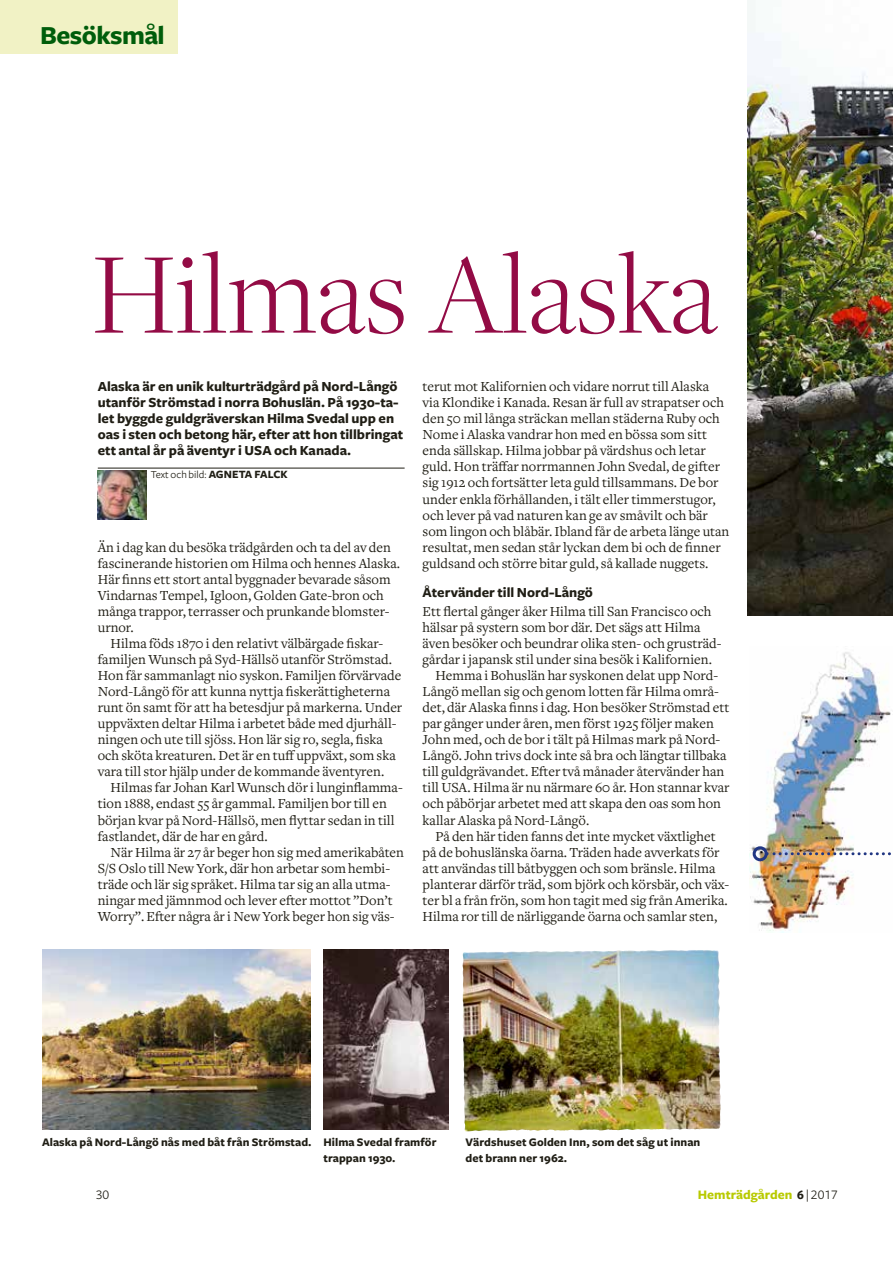
<style>
.page{position:relative;width:893px;height:1263px;background:#fff}
.page>*{position:absolute;margin:0;border:0;box-sizing:border-box;transform-origin:0 0}
.t1{font:300 120px "Freight Disp Pro";color:#930b45}
.t2{font:700 27px "Freight Sans";letter-spacing:-.02em;color:#005d0b}
.t3{font:14.4px/16px "Freight Text";color:#201e15}
.t4{font:700 14.4px/16px "Freight Sans";color:#201e15}
.t5{font:700 13.5px "Freight Sans";color:#b8ca00}
.t6{font:13.5px "Freight Sans Book SC";color:#201e15}
.t7{font:700 12px/16px "Freight Sans";letter-spacing:.005em;color:#201e15}
.t8{font:10.95px "Freight Sans";letter-spacing:.005em;color:#201e15}
.s1{font-weight:700;font-size:11.55px}
.s2{font-family:"Freight Sans Bold SC";font-weight:400;color:#201e15}
.s3{font-family:"Freight Sans Book SC";font-weight:400;color:#201e15}
</style>
<div class="page">
<hr style="left:98px;top:468px;width:307px;height:1px;background:#201e15">
<img style="left:747px;top:0;width:146px;height:616px">
<img style="left:750px;top:652px;width:141px;height:281px">
<div style="left:0;top:0;width:178px;height:53px;background:#f1f2c5"></div>
<img style="left:98px;top:471px;width:48px;height:49px">
<img style="left:323px;top:950px;width:125px;height:180px">
<img style="left:43px;top:950px;width:268px;height:179px">
<svg style="left:768px;top:852px;width:123px;height:3px"></svg>
<div style="left:753px;top:846px;width:15px;height:15px;border:3px solid #213783;border-radius:50%"></div>
<img style="left:462px;top:950px;width:231px;height:181px">
<h2 class="t2" style="left:40px;top:20px;width:126px">Besöksmål</h2>
<h1 class="t1" style="left:91px;top:217px;width:628px">Hilmas Alaska</h1>
<p class="t4" style="left:98px;top:379px;width:307px">Alaska är en unik kulturträdgård på Nord-Långö utanför Strömstad i norra Bohuslän. På 1930-ta&shy;let byggde guldgräverskan Hilma Svedal upp en oas i sten och betong här, efter att hon tillbringat ett antal år på äventyr i USA och Kanada.</p>
<p class="t8" style="left:151px;top:469px;width:139px">Text och bild: <span class="s1">AGNETA FALCK</span></p>
<p class="t3" style="left:98px;top:539px;width:304px">Än i dag kan du besöka trädgården och ta del av den fascinerande historien om Hilma och hennes Alaska.<br>Här finns ett stort antal byggnader bevarade såsom Vindarnas Tempel, Igloon, Golden Gate-bron och många trappor, terrasser och prunkande blomster&shy;urnor.</p>
<p class="t3" style="left:98px;top:635px;width:306px;text-indent:13px">Hilma föds 1870 i den relativt välbärgade fiskar&shy;familjen Wunsch på Syd-Hällsö utanför Strömstad.<br>Hon får sammanlagt nio syskon. Familjen förvärvade Nord-Långö för att kunna nyttja fiskerättigheterna runt ön samt för att ha betesdjur på markerna. Under uppväxten deltar Hilma i arbetet både med djurhåll&shy;ningen och ute till sjöss. Hon lär sig ro, segla, fiska och sköta kreaturen. Det är en tuff uppväxt, som ska vara till stor hjälp under de kommande äventyren.</p>
<p class="t3" style="left:98px;top:780px;width:306px;text-indent:13px">Hilmas far Johan Karl Wunsch dör i lunginflamma&shy;tion 1888, endast 55 år gammal. Familjen bor till en början kvar på Nord-Hällsö, men flyttar sedan in till fastlandet, där de har en gård.</p>
<p class="t3" style="left:98px;top:844px;width:308px;text-indent:13px">När Hilma är 27 år beger hon sig med amerikabåten S/S Oslo till New York, där hon arbetar som hembi&shy;träde och lär sig språket. Hilma tar sig an alla utma&shy;ningar med jämnmod och lever efter mottot ”Don’t Worry”. Efter några år i New York beger hon sig väs-</p>
<p class="t3" style="left:423px;top:379px;width:308px">terut mot Kalifornien och vidare norrut till Alaska via Klondike i Kanada. Resan är full av strapatser och den 50 mil långa sträckan mellan städerna Ruby och Nome i Alaska vandrar hon med en bössa som sitt enda sällskap. Hilma jobbar på värdshus och letar guld. Hon träffar norrmannen John Svedal, de gifter sig 1912 och fortsätter leta guld tillsammans. De bor under enkla förhållanden, i tält eller timmerstugor, och lever på vad naturen kan ge av småvilt och bär som lingon och blåbär. Ibland får de arbeta länge utan resultat, men sedan står lyckan dem bi och de finner guldsand och större bitar guld, så kallade nuggets.</p>
<p class="t4" style="left:423px;top:585px;width:172px">Återvänder till Nord-Långö</p>
<p class="t3" style="left:423px;top:603px;width:290px">Ett flertal gånger åker Hilma till San Francisco och</p>
<p class="t3" style="left:423px;top:619px;width:279px">hälsar på systern som bor där. Det sägs att Hilma</p>
<p class="t3" style="left:423px;top:636px;width:300px">även besöker och beundrar olika sten- och grusträd-</p>
<p class="t3" style="left:423px;top:652px;width:291px">gårdar i japansk stil under sina besök i Kalifornien.</p>
<p class="t3" style="left:435px;top:668px;width:284px">Hemma i Bohuslän har syskonen delat upp Nord-</p>
<p class="t3" style="left:423px;top:684px;width:298px">Långö mellan sig och genom lotten får Hilma områ-</p>
<p class="t3" style="left:423px;top:700px;width:308px">det, där Alaska finns i dag. Hon besöker Strömstad ett</p>
<p class="t3" style="left:423px;top:716px;width:293px">par gånger under åren, men först 1925 följer maken</p>
<p class="t3" style="left:423px;top:732px;width:299px">John med, och de bor i tält på Hilmas mark på Nord-</p>
<p class="t3" style="left:423px;top:748px;width:306px">Långö. John trivs dock inte så bra och längtar tillbaka</p>
<p class="t3" style="left:423px;top:764px;width:303px">till guldgrävandet. Efter två månader återvänder han</p>
<p class="t3" style="left:423px;top:780px;width:308px">till USA. Hilma är nu närmare 60 år. Hon stannar kvar</p>
<p class="t3" style="left:423px;top:796px;width:300px">och påbörjar arbetet med att skapa den oas som hon</p>
<p class="t3" style="left:423px;top:812px;width:168px">kallar Alaska på Nord-Långö.</p>
<p class="t3" style="left:435px;top:828px;width:282px">På den här tiden fanns det inte mycket växtlighet</p>
<p class="t3" style="left:423px;top:844px;width:298px">på de bohuslänska öarna. Träden hade avverkats för</p>
<p class="t3" style="left:423px;top:860px;width:294px">att användas till båtbyggen och som bränsle. Hilma</p>
<p class="t3" style="left:423px;top:876px;width:308px">planterar därför träd, som björk och körsbär, och väx-</p>
<p class="t3" style="left:423px;top:892px;width:307px">ter bl a från frön, som hon tagit med sig från Amerika.</p>
<p class="t3" style="left:423px;top:908px;width:296px">Hilma ror till de närliggande öarna och samlar sten,</p>
<p class="t7" style="left:323px;top:1134px;width:115px;text-indent:-281px">Alaska på Nord-Långö nås med båt från Strömstad. Hilma Svedal framför trappan 1930.</p>
<p class="t7" style="left:466px;top:1134px;width:236px">Värdshuset Golden Inn, som det såg ut innan det brann ner 1962.</p>
<p class="t6" style="left:96px;top:1187px;width:15px">30</p>
<p class="t5" style="left:698px;top:1187px;width:142px">Hemträdgården <span class="s2">6</span> <span class="s3">| 2017</span></p>
</div>
